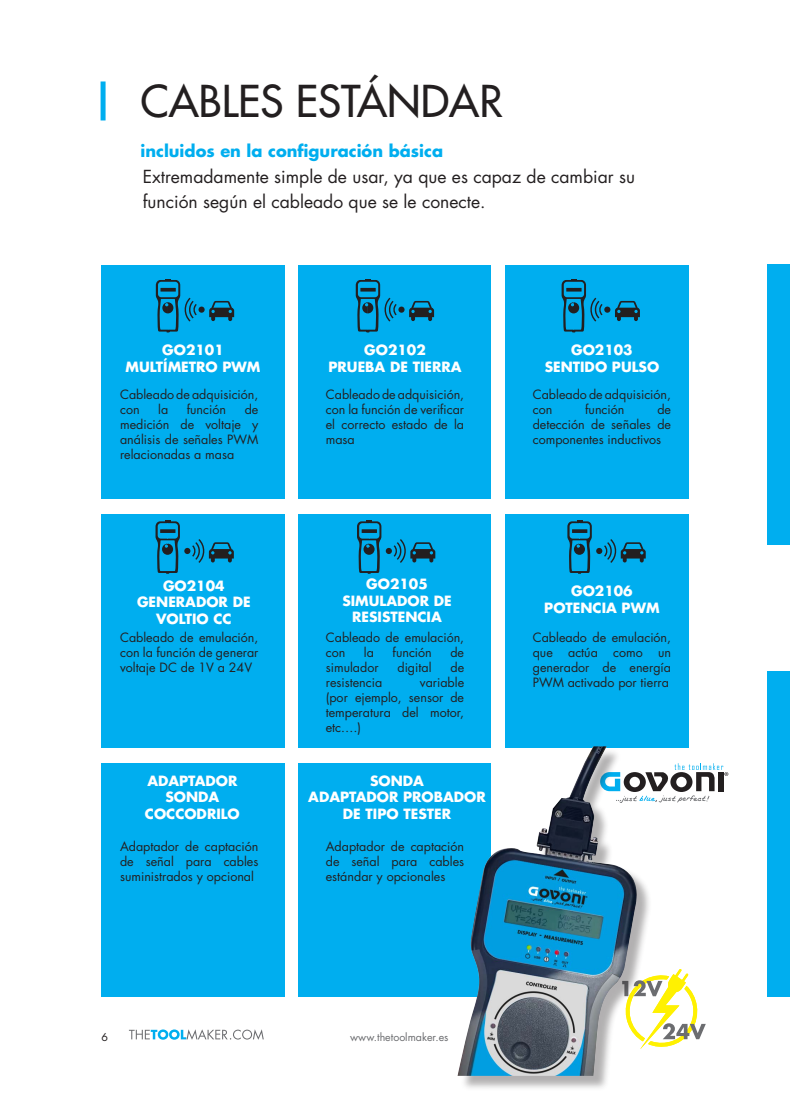
<style>
.page{position:relative;width:790px;height:1098px;background:#fff}
.page>*{position:absolute;margin:0;border:0;box-sizing:border-box;transform-origin:0 0}
.t1{font:500 42.75px "Futura Std";color:#231f20}
.t2{font:17.5px/25px "Futura Std";color:#231f20}
.t3{font:700 16.25px "Futura Std";color:#00aeef}
.t4{font:700 13.75px/16.5px "Futura Std";color:#fff;text-align:center}
.t5{font:12.5px/15px "Futura Std";color:#231f20;text-align:justify}
.t6{font:10.62px "Futura Std";color:#6c6d70}
.t7{font:10.62px "Futura Std";color:#231f20}
</style>
<div class="page">
<div style="left:767px;top:264px;width:22px;height:281px;background:#00aeef"></div>
<svg style="left:129px;top:1029px;width:134px;height:10px"></svg>
<div style="left:100px;top:265px;width:184px;height:234px;background:#00aeef"></div>
<div style="left:100px;top:513px;width:184px;height:234px;background:#00aeef"></div>
<div style="left:100px;top:763px;width:184px;height:234px;background:#00aeef"></div>
<div style="left:298px;top:265px;width:193px;height:234px;background:#00aeef"></div>
<div style="left:298px;top:513px;width:193px;height:234px;background:#00aeef"></div>
<div style="left:298px;top:763px;width:193px;height:234px;background:#00aeef"></div>
<div style="left:505px;top:265px;width:184px;height:234px;background:#00aeef"></div>
<div style="left:505px;top:513px;width:184px;height:234px;background:#00aeef"></div>
<svg style="left:651px;top:763px;width:77px;height:40px"></svg>
<div style="left:100px;top:81px;width:5px;height:39px;background:#00aeef"></div>
<div style="left:767px;top:671px;width:22px;height:325px;background:#00aeef"></div>
<svg style="left:651px;top:969px;width:54px;height:78px"></svg>
<svg style="left:209px;top:301px;width:25px;height:20px"></svg>
<div style="left:198px;top:306px;width:6px;height:7px;background:#231f20;border-radius:50%"></div>
<svg style="left:156px;top:279px;width:41px;height:53px"></svg>
<svg style="left:155px;top:520px;width:79px;height:53px"></svg>
<svg style="left:357px;top:520px;width:78px;height:53px"></svg>
<svg style="left:595px;top:548px;width:7px;height:6px"></svg>
<svg style="left:604px;top:539px;width:41px;height:24px"></svg>
<svg style="left:567px;top:520px;width:24px;height:53px"></svg>
<svg style="left:409px;top:301px;width:25px;height:20px"></svg>
<div style="left:398px;top:306px;width:6px;height:7px;background:#231f20;border-radius:50%"></div>
<svg style="left:355px;top:279px;width:41px;height:53px"></svg>
<svg style="left:615px;top:301px;width:24px;height:20px"></svg>
<div style="left:604px;top:306px;width:6px;height:7px;background:#231f20;border-radius:50%"></div>
<svg style="left:561px;top:279px;width:41px;height:53px"></svg>
<div style="left:460px;top:748px;width:191px;height:343px;background:#231f20;opacity:.35"></div>
<img style="left:457px;top:746px;width:182px;height:329px">
<h1 class="t1" style="left:140px;top:74px;width:363px">CABLES ESTÁNDAR</h1>
<h3 class="t3" style="left:140px;top:140px;width:304px">incluidos en la configuración básica</h3>
<h2 class="t2" style="left:143px;top:164px;width:493px">Extremadamente simple de usar, ya que es capaz de cambiar su función según el cableado que se le conecte.</h2>
<p class="t4" style="left:125px;top:342px;width:136px">GO2101<br>MULTÍMETRO PWM</p>
<p class="t5" style="left:120px;top:387px;width:140px">Cableado de adquisición, con</p>
<p class="t5" style="left:158px;top:402px;width:12px">la</p>
<p class="t5" style="left:187px;top:402px;width:41px">función</p>
<p class="t5" style="left:120px;top:402px;width:140px;text-indent:124px">de medición de voltaje y análisis de señales PWM relacionadas a masa</p>
<p class="t4" style="left:137px;top:577px;width:115px">GO2104<br>GENERADOR DE<br>VOLTIO CC</p>
<p class="t5" style="left:120px;top:630px;width:140px">Cableado de emulación, con la función de generar voltaje DC de 1V a 24V</p>
<p class="t4" style="left:145px;top:772px;width:96px">ADAPTADOR<br>SONDA<br>COCCODRILO</p>
<p class="t5" style="left:120px;top:838px;width:140px">Adaptador de captación de señal para cables suministrados y opcional</p>
<p class="t4" style="left:328px;top:342px;width:134px">GO2102<br>PRUEBA DE TIERRA</p>
<p class="t5" style="left:325px;top:387px;width:140px">Cableado de adquisición, con la función de verificar el correcto estado de la masa</p>
<p class="t4" style="left:544px;top:342px;width:116px">GO2103<br>SENTIDO PULSO</p>
<p class="t5" style="left:532px;top:387px;width:140px">Cableado de adquisición, con</p>
<p class="t5" style="left:585px;top:402px;width:41px">función</p>
<p class="t5" style="left:532px;top:402px;width:140px;text-indent:124px">de detección de señales de componentes inductivos</p>
<p class="t4" style="left:342px;top:575px;width:111px">GO2105<br>SIMULADOR DE<br>RESISTENCIA</p>
<p class="t5" style="left:325px;top:630px;width:140px">Cableado de emulación, con</p>
<p class="t5" style="left:364px;top:645px;width:12px">la</p>
<p class="t5" style="left:392px;top:645px;width:41px">función</p>
<p class="t5" style="left:450px;top:645px;width:15px">de</p>
<p class="t5" style="left:325px;top:660px;width:54px">simulador</p>
<p class="t5" style="left:397px;top:660px;width:36px">digital</p>
<p class="t5" style="left:450px;top:660px;width:15px">de</p>
<p class="t5" style="left:325px;top:675px;width:58px">resistencia</p>
<p class="t5" style="left:325px;top:675px;width:140px;text-indent:94px">variable (por ejemplo, sensor de temperatura del motor, etc.…)</p>
<p class="t4" style="left:308px;top:772px;width:179px">SONDA<br>ADAPTADOR PROBADOR<br>DE TIPO TESTER</p>
<p class="t5" style="left:325px;top:838px;width:140px">Adaptador de captación de señal para cables estándar y opcionales</p>
<p class="t4" style="left:544px;top:582px;width:117px">GO2106<br>POTENCIA PWM</p>
<p class="t5" style="left:532px;top:630px;width:140px">Cableado de emulación, que actúa como un generador de energía PWM activado por tierra</p>
<p class="t7" style="left:101px;top:1029px;width:8px">6</p>
<p class="t6" style="left:350px;top:1029px;width:100px">www.thetoolmaker.es</p>
</div>
